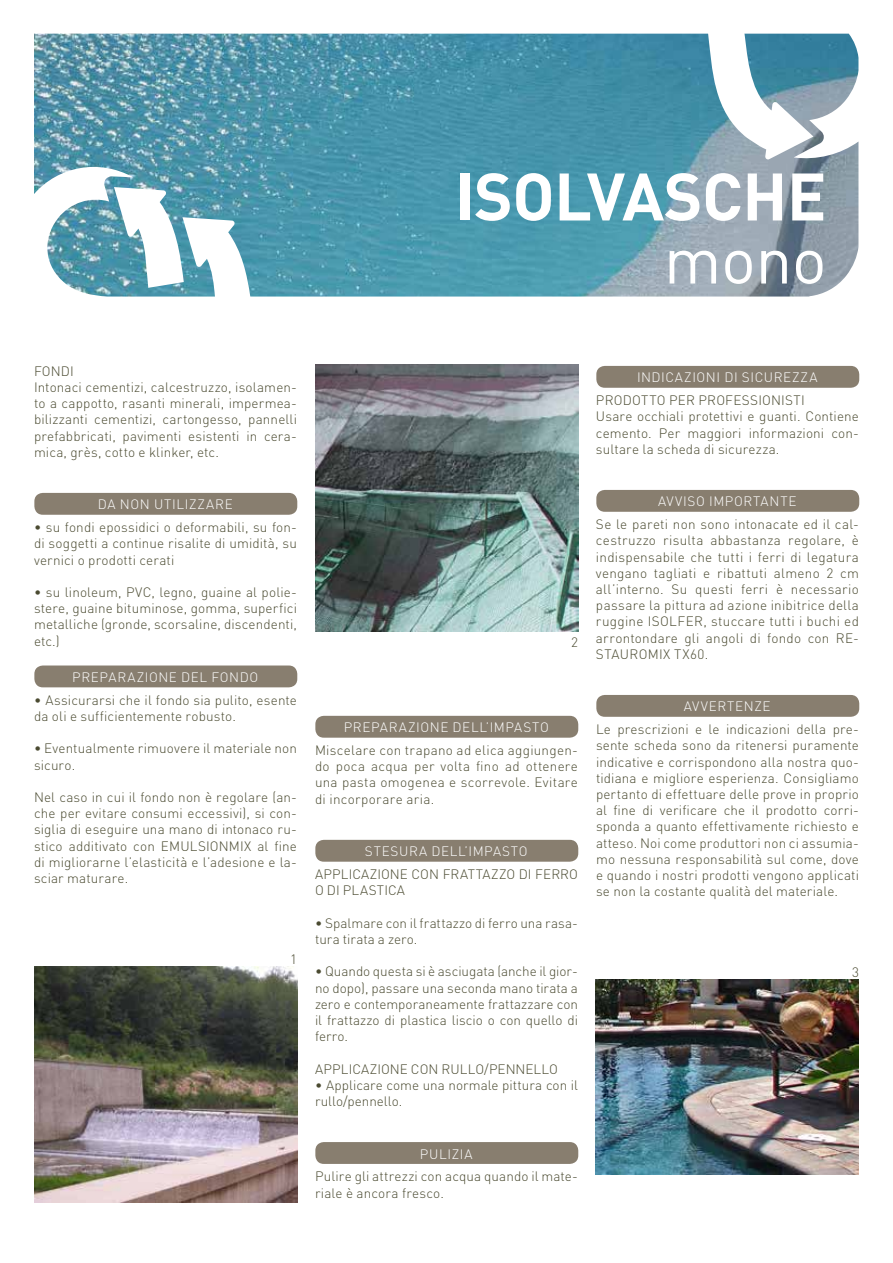
<style>
.page{position:relative;width:893px;height:1263px;background:#fff}
.page>*{position:absolute;margin:0;border:0;box-sizing:border-box;transform-origin:0 0}
.t1{font:700 66px "DIN";letter-spacing:-.01em;color:#fff}
.t2{font:66px "DIN";color:#fff}
.t3{font:300 13.5px/16.2px "DIN";letter-spacing:.01em;color:#4a4a30}
.t4{font:300 13.5px "DIN";letter-spacing:.045em;color:#fff}
</style>
<div class="page">
<img style="left:34px;top:34px;width:824px;height:263px">
<svg style="left:708px;top:33px;width:105px;height:126px"></svg>
<svg style="left:114px;top:187px;width:136px;height:110px"></svg>
<div style="left:34px;top:493px;width:263px;height:22px;background:#887e6f;border-radius:9px"></div>
<div style="left:34px;top:665px;width:263px;height:22px;background:#887e6f;border-radius:9px"></div>
<img style="left:34px;top:967px;width:264px;height:236px">
<img style="left:315px;top:365px;width:264px;height:266px">
<div style="left:315px;top:716px;width:263px;height:22px;background:#887e6f;border-radius:9px"></div>
<div style="left:315px;top:840px;width:263px;height:22px;background:#887e6f;border-radius:9px"></div>
<div style="left:315px;top:1142px;width:263px;height:22px;background:#887e6f;border-radius:9px"></div>
<div style="left:596px;top:366px;width:263px;height:22px;background:#887e6f;border-radius:9px"></div>
<div style="left:596px;top:490px;width:263px;height:22px;background:#887e6f;border-radius:9px"></div>
<div style="left:596px;top:695px;width:263px;height:22px;background:#887e6f;border-radius:9px"></div>
<img style="left:595px;top:980px;width:264px;height:195px">
<h1 class="t1" style="left:454px;top:153px;width:374px">ISOLVASCHE</h1>
<h1 class="t2" style="left:664px;top:218px;width:165px">mono</h1>
<p class="t3" style="left:34px;top:363px;width:264px">FONDI<br>Intonaci cementizi, calcestruzzo, isolamen&shy;to a cappotto, rasanti minerali, impermea&shy;bilizzanti cementizi, cartongesso, pannelli prefabbricati, pavimenti esistenti in cera&shy;mica, grès, cotto e klinker, etc.</p>
<p class="t4" style="left:98px;top:496px;width:136px">DA NON UTILIZZARE</p>
<p class="t3" style="left:34px;top:519px;width:264px;text-align:justify">• su fondi epossidici o deformabili, su fon&shy;di soggetti a continue risalite di umidità, su vernici o prodotti cerati</p>
<p class="t3" style="left:34px;top:584px;width:264px;text-align:justify">• su linoleum, PVC, legno, guaine al polie&shy;stere, guaine bituminose, gomma, superfici metalliche (gronde, scorsaline, discendenti, etc.)</p>
<p class="t4" style="left:72px;top:669px;width:187px">PREPARAZIONE DEL FONDO</p>
<p class="t3" style="left:34px;top:692px;width:264px">• Assicurarsi che il fondo sia pulito, esente da oli e sufficientemente robusto.</p>
<p class="t3" style="left:34px;top:740px;width:264px">• Eventualmente rimuovere il materiale non sicuro.</p>
<p class="t3" style="left:34px;top:789px;width:264px;text-align:justify">Nel caso in cui il fondo non è regolare (an&shy;che per evitare consumi eccessivi), si con&shy;siglia di eseguire una mano di intonaco ru&shy;stico additivato con EMULSIONMIX al fine di migliorarne l’elasticità e l’adesione e la&shy;sciar maturare.</p>
<p class="t3" style="left:290px;top:951px;width:8px">1</p>
<p class="t3" style="left:571px;top:634px;width:8px">2</p>
<p class="t4" style="left:344px;top:719px;width:207px">PREPARAZIONE DELL’IMPASTO</p>
<p class="t3" style="left:315px;top:742px;width:264px;text-align:justify">Miscelare con trapano ad elica aggiungen&shy;do poca acqua per volta fino ad ottenere una pasta omogenea e scorrevole. Evitare di incorporare aria.</p>
<p class="t4" style="left:365px;top:843px;width:164px">STESURA DELL’IMPASTO</p>
<p class="t3" style="left:315px;top:866px;width:264px">APPLICAZIONE CON FRATTAZZO DI FERRO<br>O DI PLASTICA</p>
<p class="t3" style="left:315px;top:914px;width:264px">• Spalmare con il frattazzo di ferro una rasa&shy;tura tirata a zero.</p>
<p class="t3" style="left:315px;top:963px;width:264px;text-align:justify">• Quando questa si è asciugata (anche il gior&shy;no dopo), passare una seconda mano tirata a zero e contemporaneamente frattazzare con il frattazzo di plastica liscio o con quello di ferro.</p>
<p class="t3" style="left:315px;top:1060px;width:244px">APPLICAZIONE CON RULLO/PENNELLO</p>
<p class="t3" style="left:315px;top:1076px;width:264px">• Applicare come una normale pittura con il rullo/pennello.</p>
<p class="t4" style="left:420px;top:1145px;width:54px">PULIZIA</p>
<p class="t3" style="left:315px;top:1168px;width:264px">Pulire gli attrezzi con acqua quando il mate&shy;riale è ancora fresco.</p>
<p class="t4" style="left:637px;top:369px;width:182px">INDICAZIONI DI SICUREZZA</p>
<p class="t3" style="left:596px;top:392px;width:264px">PRODOTTO PER PROFESSIONISTI<br>Usare occhiali protettivi e guanti. Contiene cemento. Per maggiori informazioni con&shy;sultare la scheda di sicurezza.</p>
<p class="t4" style="left:658px;top:493px;width:140px">AVVISO IMPORTANTE</p>
<p class="t3" style="left:596px;top:516px;width:264px;text-align:justify">Se le pareti non sono intonacate ed il cal&shy;cestruzzo risulta abbastanza regolare, è indispensabile che tutti i ferri di legatura vengano tagliati e ribattuti almeno 2 cm all’interno. Su questi ferri è necessario passare la pittura ad azione inibitrice della ruggine ISOLFER, stuccare tutti i buchi ed arrontondare gli angoli di fondo con RE-STAUROMIX TX60.</p>
<p class="t4" style="left:684px;top:698px;width:88px">AVVERTENZE</p>
<p class="t3" style="left:596px;top:721px;width:264px;text-align:justify">Le prescrizioni e le indicazioni della pre&shy;sente scheda sono da ritenersi puramente indicative e corrispondono alla nostra quo&shy;tidiana e migliore esperienza. Consigliamo pertanto di effettuare delle prove in proprio al fine di verificare che il prodotto corri&shy;sponda a quanto effettivamente richiesto e atteso. Noi come produttori non ci assumia&shy;mo nessuna responsabilità sul come, dove e quando i nostri prodotti vengono applicati se non la costante qualità del materiale.</p>
<p class="t3" style="left:852px;top:964px;width:8px">3</p>
</div>
